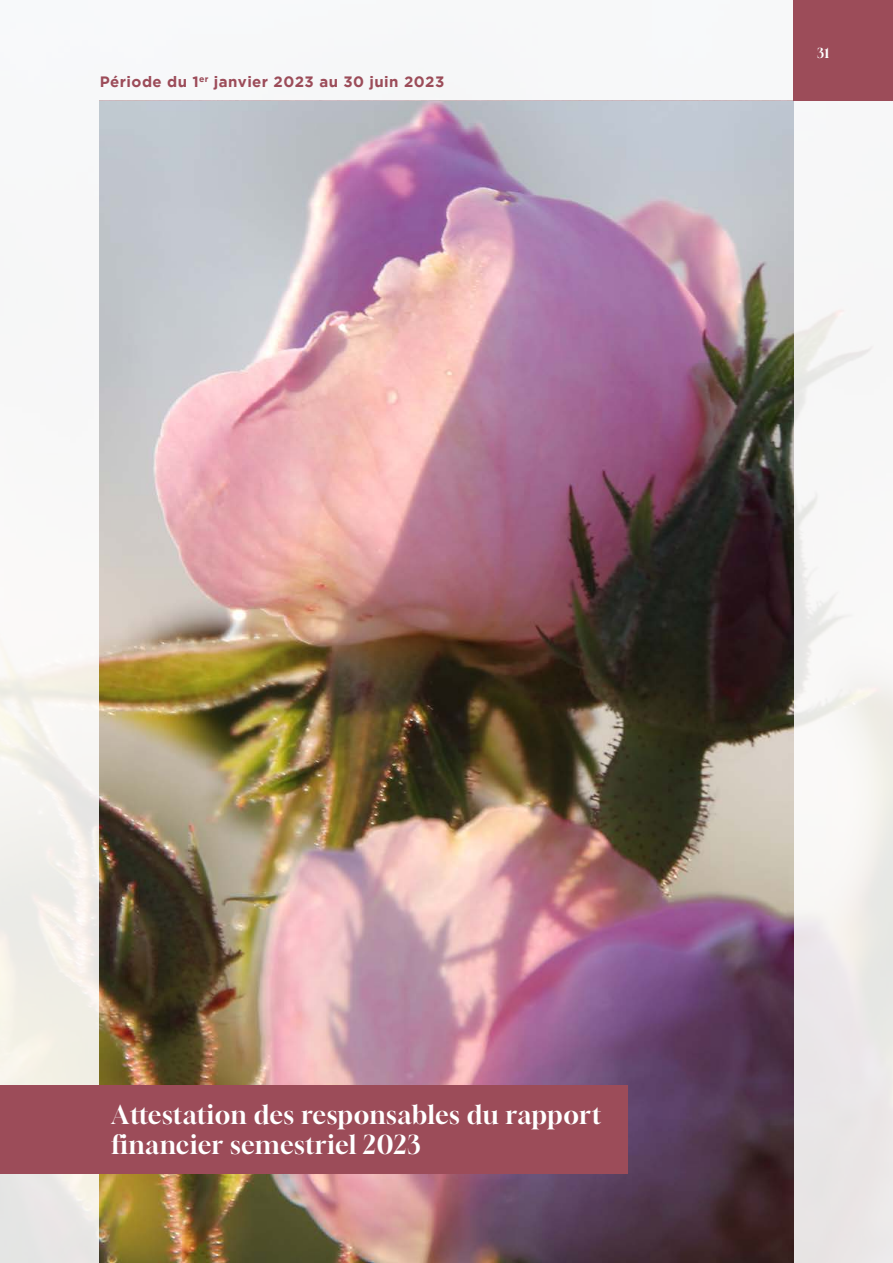
<style>
.page{position:relative;width:893px;height:1263px;background:#fff}
.page>*{position:absolute;margin:0;border:0;box-sizing:border-box;transform-origin:0 0}
.t1{font:25.5px/30px "Gloock";letter-spacing:.015em;color:#fff}
.t2{font:700 15px "Gotham";letter-spacing:.03em;color:#9c4c59}
.t3{font:13.5px "Gloock";color:#fff}
</style>
<div class="page">
<img style="left:0;top:100px;width:893px;height:1163px">
<img style="left:100px;top:101px;width:693px;height:1162px">
<div style="left:793px;top:0;width:100px;height:101px;background:#9c4c59"></div>
<div style="left:0;top:1085px;width:628px;height:89px;background:#9c4c59"></div>
<p class="t2" style="left:100px;top:73px;width:346px">Période du 1<sup>er</sup> janvier 2023 au 30 juin 2023</p>
<p class="t3" style="left:817px;top:44px;width:14px">31</p>
<p class="t1" style="left:111px;top:1099px;width:492px">Attestation des responsables du rapport financier semestriel 2023</p>
</div>
